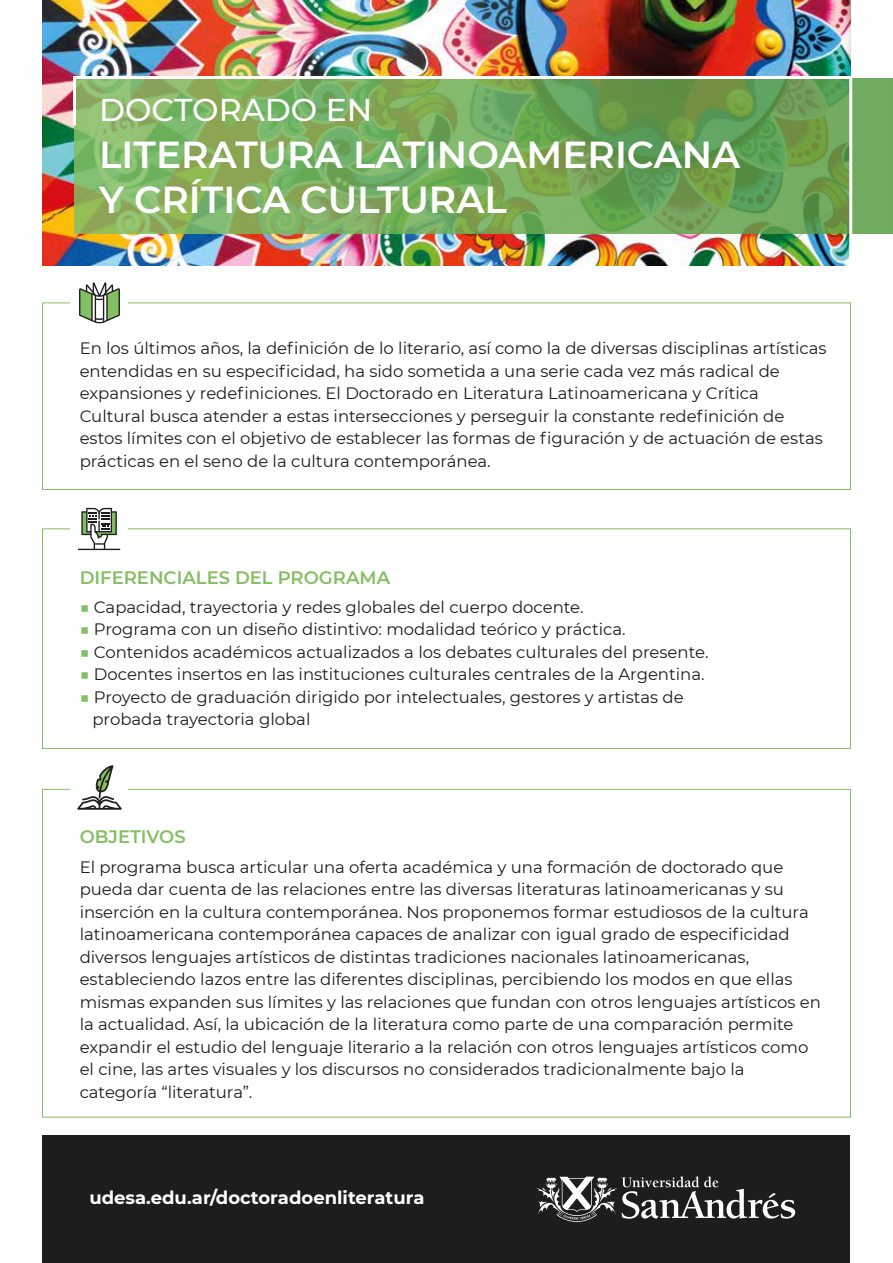
<style>
.page{position:relative;width:893px;height:1263px;background:#fff}
.page>*{position:absolute;margin:0;border:0;box-sizing:border-box;transform-origin:0 0}
.t1{font:600 37.5px/45px "Montserrat";color:#fff}
.t2{font:500 31.5px "Montserrat";color:#fff}
.t3{font:700 18px "Montserrat";color:#fff}
.t4{font:600 18px "Montserrat";color:#84bf63}
.t5{font:16.5px/22.5px "Montserrat";color:#1d1d1b}
.s1{color:#84bf63}
</style>
<div class="page">
<div style="left:43px;top:1135px;width:807px;height:128px;background:#1d1d1b"></div>
<img style="left:43px;top:0;width:807px;height:266px">
<div style="left:75px;top:78px;width:818px;height:155px;background:#71ab62"></div>
<div style="left:42px;top:302px;width:809px;height:188px;border:1px solid #84bf63"></div>
<svg style="left:536px;top:1176px;width:259px;height:46px"></svg>
<img style="left:72px;top:74px;width:782px;height:192px">
<div style="left:71px;top:275px;width:57px;height:56px;background:#fff"></div>
<svg style="left:79px;top:282px;width:41px;height:42px"></svg>
<div style="left:42px;top:528px;width:809px;height:221px;border:1px solid #84bf63"></div>
<div style="left:71px;top:501px;width:57px;height:56px;background:#fff"></div>
<svg style="left:78px;top:508px;width:42px;height:42px"></svg>
<svg style="left:77px;top:765px;width:45px;height:45px"></svg>
<h2 class="t2" style="left:99px;top:88px;width:275px">DOCTORADO EN</h2>
<h1 class="t1" style="left:99px;top:131px;width:643px">LITERATURA LATINOAMERICANA<br>Y CRÍTICA CULTURAL</h1>
<p class="t5" style="left:80px;top:337px;width:748px">En los últimos años, la definición de lo literario, así como la de diversas disciplinas artísticas entendidas en su especificidad, ha sido sometida a una serie cada vez más radical de expansiones y redefiniciones. El Doctorado en Literatura Latinoamericana y Crítica Cultural busca atender a estas intersecciones y perseguir la constante redefinición de estos límites con el objetivo de establecer las formas de figuración y de actuación de estas prácticas en el seno de la cultura contemporánea.</p>
<p class="t4" style="left:80px;top:565px;width:312px">DIFERENCIALES DEL PROGRAMA</p>
<p class="t5" style="left:80px;top:595px;width:506px"><span class="s1">■</span> Capacidad, trayectoria y redes globales del cuerpo docente.</p>
<p class="t5" style="left:80px;top:618px;width:547px"><span class="s1">■</span> Programa con un diseño distintivo: modalidad teórico y práctica.</p>
<p class="t5" style="left:80px;top:640px;width:630px"><span class="s1">■</span> Contenidos académicos actualizados a los debates culturales del presente.</p>
<p class="t5" style="left:80px;top:663px;width:626px"><span class="s1">■</span> Docentes insertos en las instituciones culturales centrales de la Argentina.</p>
<p class="t5" style="left:92px;top:685px;width:593px;text-indent:-13px"><span class="s1">■</span> Proyecto de graduación dirigido por intelectuales, gestores y artistas de probada trayectoria global</p>
<p class="t4" style="left:80px;top:824px;width:108px">OBJETIVOS</p>
<p class="t5" style="left:80px;top:855px;width:743px">El programa busca articular una oferta académica y una formación de doctorado que pueda dar cuenta de las relaciones entre las diversas literaturas latinoamericanas y su inserción en la cultura contemporánea. Nos proponemos formar estudiosos de la cultura latinoamericana contemporánea capaces de analizar con igual grado de especificidad diversos lenguajes artísticos de distintas tradiciones nacionales latinoamericanas, estableciendo lazos entre las diferentes disciplinas, percibiendo los modos en que ellas mismas expanden sus límites y las relaciones que fundan con otros lenguajes artísticos en la actualidad. Así, la ubicación de la literatura como parte de una comparación permite expandir el estudio del lenguaje literario a la relación con otros lenguajes artísticos como el cine, las artes visuales y los discursos no considerados tradicionalmente bajo la categoría “literatura”.</p>
<p class="t3" style="left:89px;top:1185px;width:337px">udesa.edu.ar/doctoradoenliteratura</p>
</div>
